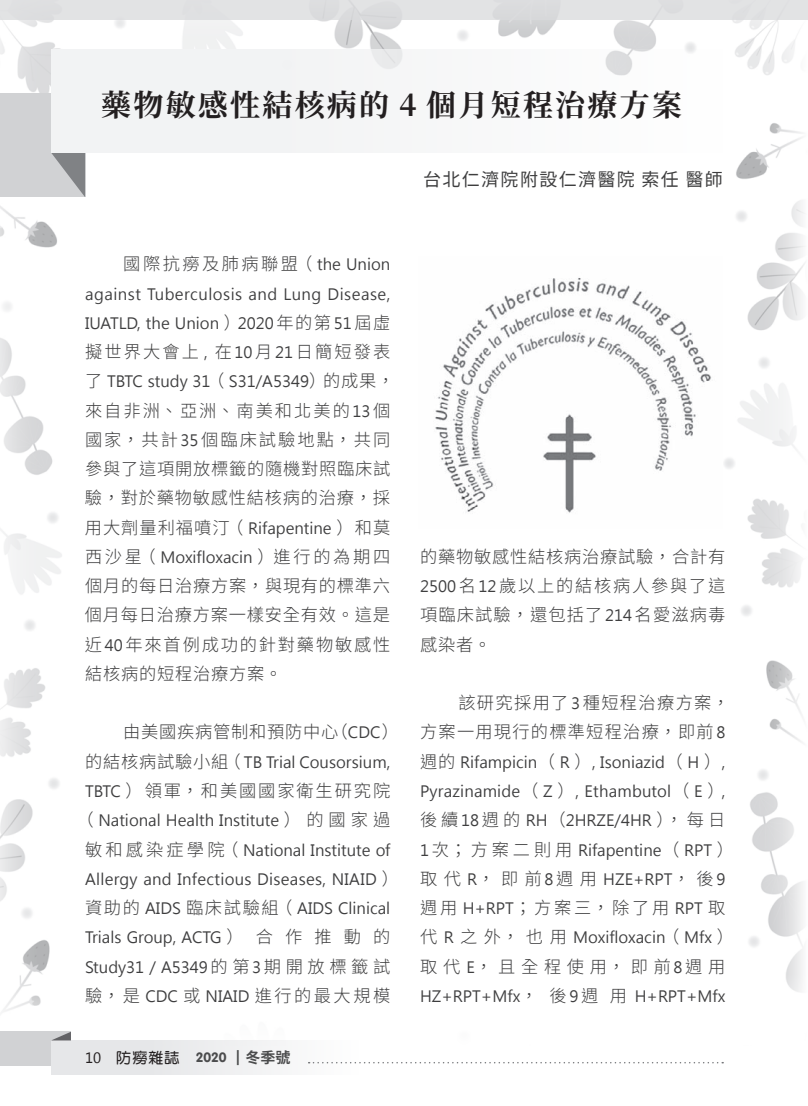
<style>
.page{position:relative;width:808px;height:1106px;background:#fff}
.page>*{position:absolute;margin:0;border:0;box-sizing:border-box;transform-origin:0 0}
.t1{font:30px "Gen Yo Min TW Bold TTF";letter-spacing:.075em;color:#231f20}
.t2{font:18px "Taipei Sans TC Beta";letter-spacing:.075em;color:#3e3e3f}
.t3{font:300 17.25px/29.2px "Source Han Sans TC";letter-spacing:.065em;color:#3e3e3f;text-align:justify}
.t4{font:300 17.25px "Source Han Sans TC";letter-spacing:.145em;color:#3e3e3f}
.t5{font:300 17.25px "Source Han Sans TC";letter-spacing:.14em;color:#3e3e3f}
.t6{font:300 17.25px "Source Han Sans TC";letter-spacing:.12em;color:#3e3e3f}
.t7{font:300 17.25px "Source Han Sans TC";letter-spacing:.11em;color:#3e3e3f}
.t8{font:300 17.25px "Source Han Sans TC";letter-spacing:.045em;color:#3e3e3f}
.t9{font:300 17.25px "Source Han Sans TC";letter-spacing:.33em;color:#3e3e3f}
.t10{font:15.45px/29.2px "Microsoft Jheng Hei";color:#3e3e3f;text-align:center}
.t11{font:15.45px/29.2px "Microsoft Jheng Hei";letter-spacing:.03em;color:#3e3e3f}
.t12{font:15px "DF Yuan Std W7";color:#231f20}
.s1{font-family:"Microsoft Jheng Hei";font-weight:400;font-size:15.45px}
.s2{font-family:"Source Han Sans TC";font-weight:300;font-size:17.25px}
.s3{font-family:"Khmer UI"}
.s4{font-family:"VAG Rounded Bold";font-size:13.5px;color:#4b4c4d}
.s5{font-family:"DF Yuan Std W8";color:#4b4c4d}
.s6{font-family:"Source Han Sans TC";font-weight:700;color:#4b4c4d}
</style>
<div class="page">
<img style="left:0;top:20px;width:805px;height:1055px">
<img style="left:418px;top:257px;width:304px;height:272px">
<div style="left:0;top:94px;width:85px;height:103px;background:#d1d2d4"></div>
<svg style="left:51px;top:152px;width:34px;height:45px"></svg>
<div style="left:51px;top:49px;width:672px;height:103px;background:#f2f3f4"></div>
<div style="left:0;top:0;width:808px;height:20px;background:#e2e3e4"></div>
<div style="left:0;top:1031px;width:71px;height:34px;background:#d1d2d4"></div>
<div style="left:51px;top:1040px;width:307px;height:34px;background:linear-gradient(to right,#e1e2e4,#fcfcfc)"></div>
<svg style="left:52px;top:1032px;width:19px;height:8px"></svg>
<svg style="left:309px;top:1061px;width:414px;height:2px"></svg>
<h1 class="t1" style="left:101px;top:88px;width:582px">藥物敏感性結核病的 4 個月短程治療方案</h1>
<p class="t5" style="left:123px;top:254px;width:268px">國際抗癆及肺病聯盟（ <span class="s1">the Union</span></p>
<p class="t11" style="left:85px;top:279px;width:307px">against Tuberculosis and Lung Disease,<br>IUATLD, the Union <span class="s2">）</span>2020 <span class="s2">年的第</span> 51 <span class="s2">屆虛</span></p>
<p class="t6" style="left:85px;top:342px;width:307px">擬世界大會上 <span class="s1">,</span> 在<span class="s1">10</span>月<span class="s1">21</span>日簡短發表</p>
<p class="t10" style="left:85px;top:367px;width:311px"><span class="s2">了</span> TBTC study 31<span class="s2">（</span> S31/A5349<span class="s2">）的成果，</span></p>
<p class="t3" style="left:85px;top:396px;width:307px">來自非洲、亞洲、南美和北美的<span class="s1">13</span>個國家，共計<span class="s1">35</span>個臨床試驗地點，共同參與了這項開放標籤的隨機對照臨床試驗，對於藥物敏感性結核病的治療，採用大劑量利福噴汀（ <span class="s1">Rifapentine</span> ）和莫</p>
<p class="t10" style="left:85px;top:542px;width:307px"><span class="s2">西沙星（</span> Moxifloxacin <span class="s2">）進行的為期四</span></p>
<p class="t3" style="left:85px;top:571px;width:307px">個月的每日治療方案，與現有的標準六個月每日治療方案一樣安全有效。這是近<span class="s1">40</span>年來首例成功的針對藥物敏感性結核病的短程治療方案。</p>
<p class="t8" style="left:123px;top:722px;width:277px">由美國疾病管制和預防中心（<span class="s1">CDC</span>）</p>
<p class="t10" style="left:85px;top:747px;width:307px"><span class="s2">的結核病試驗小組（</span> TB Trial Cousorsium,</p>
<p class="t7" style="left:85px;top:781px;width:307px"><span class="s1">TBTC</span> ）領軍，和美國國家衛生研究院</p>
<p class="t10" style="left:76px;top:806px;width:324px"><span class="s2">（</span> National Health Institute <span class="s2">）的國家過敏和感染症學院（</span> National Institute of<br>Allergy and Infectious Diseases, NIAID <span class="s2">）資助的</span> AIDS <span class="s2">臨床試驗組（</span> AIDS Clinical<br>Trials Group, ACTG <span class="s2">） 合 作 推 動 的<br></span>Study31 / A5349<span class="s2">的第</span>3<span class="s2">期開放標籤試</span></p>
<p class="t4" style="left:85px;top:985px;width:307px">驗，是 <span class="s1">CDC</span> 或 <span class="s1">NIAID</span> 進行的最大規模</p>
<p class="t12" style="left:85px;top:1049px;width:207px"><span class="s3">10</span> 防癆雜誌 <span class="s4">2020</span> <span class="s5">｜</span><span class="s6">冬季號</span></p>
<p class="t2" style="left:423px;top:169px;width:301px">台北仁濟院附設仁濟醫院 索任 醫師</p>
<p class="t3" style="left:420px;top:542px;width:307px">的藥物敏感性結核病治療試驗，合計有<span class="s1">2500</span>名<span class="s1">12</span>歲以上的結核病人參與了這項臨床試驗，還包括了<span class="s1">214</span>名愛滋病毒感染者。</p>
<p class="t3" style="left:420px;top:688px;width:311px;text-align:right">該研究採用了<span class="s1">3</span>種短程治療方案，<br>方案一用現行的標準短程治療，即前<span class="s1">8</span></p>
<p class="t10" style="left:420px;top:747px;width:315px;text-align:left"><span class="s2">週的</span> Rifampicin<span class="s2">（</span> R <span class="s2">）</span>, Isoniazid<span class="s2">（</span> H <span class="s2">）</span>,<br>Pyrazinamide<span class="s2">（</span> Z <span class="s2">）</span>, Ethambutol<span class="s2">（</span> E <span class="s2">）</span>,<span class="s2">後續</span> 18 <span class="s2">週的</span> RH<span class="s2">（</span>2HRZE/4HR <span class="s2">），每日<br></span>1 <span class="s2">次；方案二則用</span> Rifapentine<span class="s2">（</span> RPT <span class="s2">）取代</span> R<span class="s2">，即前</span>8<span class="s2">週用</span> HZE+RPT<span class="s2">，後</span>9</p>
<p class="t3" style="left:420px;top:893px;width:307px">週用 <span class="s1">H+RPT</span>；方案三，除了用 <span class="s1">RPT</span> 取</p>
<p class="t10" style="left:420px;top:923px;width:315px"><span class="s2">代</span> R <span class="s2">之外，也用</span> Moxifloxacin<span class="s2">（</span> Mfx <span class="s2">）</span></p>
<p class="t9" style="left:420px;top:956px;width:307px">取代<span class="s1">E</span>，且全程使用，即前<span class="s1">8</span>週用</p>
<p class="t10" style="left:420px;top:981px;width:307px">HZ+RPT+Mfx<span class="s2">， 後</span> 9 <span class="s2">週 用</span> H+RPT+Mfx</p>
</div>
